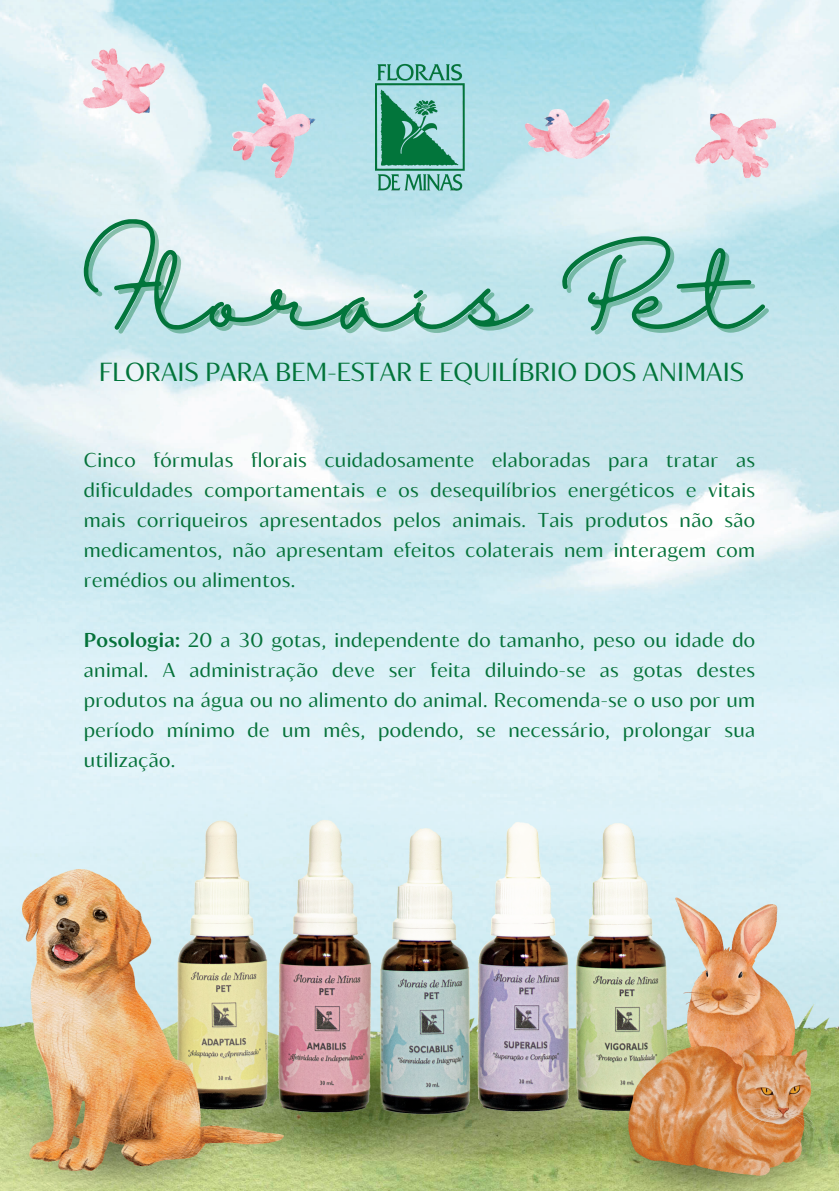
<style>
.page{position:relative;width:839px;height:1191px;background:#fff}
.page>*{position:absolute;margin:0;border:0;box-sizing:border-box;transform-origin:0 0}
.t1{font:87.4px "Halimun";color:#02753b}
.t2{font:26px "Blacker Sans Text";color:#02753b}
.t3{font:20px/30px "Blacker Sans Text";letter-spacing:.02em;color:#05723a;text-align:justify}
.s1{font-weight:700}
</style>
<div class="page">
<img style="left:0;top:0;width:838px;height:1003px">
<img style="left:0;top:1003px;width:838px;height:188px">
<img style="left:283px;top:1131px;width:321px;height:39px">
<img style="left:456px;top:706px;width:108px;height:425px">
<img style="left:564px;top:706px;width:126px;height:425px">
<img style="left:361px;top:712px;width:126px;height:425px">
<img style="left:279px;top:706px;width:95px;height:425px">
<img style="left:173px;top:706px;width:106px;height:163px">
<img style="left:10px;top:1069px;width:224px;height:122px">
<img style="left:22px;top:869px;width:261px;height:302px">
<img style="left:675px;top:898px;width:133px;height:149px">
<img style="left:604px;top:1079px;width:223px;height:112px">
<img style="left:628px;top:1047px;width:186px;height:129px">
<img style="left:506px;top:84px;width:103px;height:93px">
<img style="left:232px;top:77px;width:102px;height:100px">
<img style="left:84px;top:48px;width:97px;height:144px">
<img style="left:376px;top:62px;width:88px;height:131px">
<img style="left:678px;top:34px;width:97px;height:144px">
<p class="t1" style="left:79px;top:248px;width:682px">Florais Pet</p>
<p class="t2" style="left:99px;top:356px;width:646px">FLORAIS PARA BEM-ESTAR E EQUILÍBRIO DOS ANIMAIS</p>
<p class="t3" style="left:84px;top:444px;width:672px">Cinco fórmulas florais cuidadosamente elaboradas para tratar as dificuldades comportamentais e os desequilíbrios energéticos e vitais mais corriqueiros apresentados pelos animais. Tais produtos não são medicamentos, não apresentam efeitos colaterais nem interagem com remédios ou alimentos.</p>
<p class="t3" style="left:84px;top:624px;width:672px"><span class="s1">Posologia:</span> 20 a 30 gotas, independente do tamanho, peso ou idade do animal. A administração deve ser feita diluindo-se as gotas destes produtos na água ou no alimento do animal. Recomenda-se o uso por um período mínimo de um mês, podendo, se necessário, prolongar sua utilização.</p>
</div>
